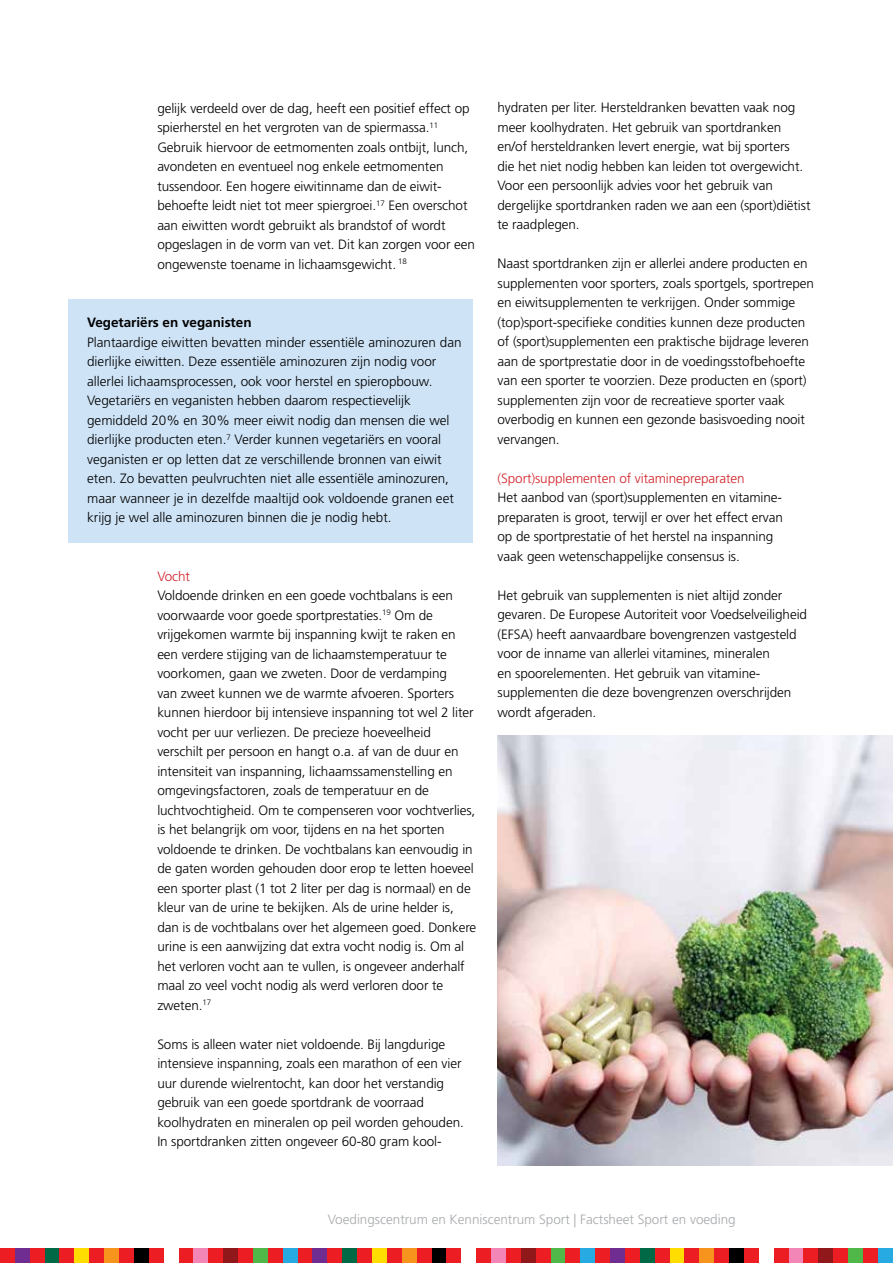
<style>
.page{position:relative;width:893px;height:1263px;background:#fff}
.page>*{position:absolute;margin:0;border:0;box-sizing:border-box;transform-origin:0 0}
.t1{font:300 13.5px/19.5px "Frutiger";letter-spacing:-.005em;color:#000}
.t2{font:300 13.5px "Frutiger";color:#a7a9ac}
.t3{font:300 13.5px "Frutiger";letter-spacing:-.005em;color:#d2232a}
.t4{font:700 13.5px "Frutiger";color:#000}
</style>
<div class="page">
<div style="left:595px;top:1248px;width:15px;height:15px;background:#ed1d24"></div>
<div style="left:610px;top:1248px;width:15px;height:15px;background:#6f2c91"></div>
<div style="left:625px;top:1248px;width:15px;height:15px;background:#ed1d24"></div>
<div style="left:640px;top:1248px;width:15px;height:15px;background:#016945"></div>
<div style="left:655px;top:1248px;width:15px;height:15px;background:#ed1d24"></div>
<div style="left:670px;top:1248px;width:14px;height:15px;background:#fd0"></div>
<div style="left:684px;top:1248px;width:15px;height:15px;background:#ed1d24"></div>
<div style="left:699px;top:1248px;width:15px;height:15px;background:#f7941e"></div>
<div style="left:714px;top:1248px;width:15px;height:15px;background:#ed1d24"></div>
<div style="left:729px;top:1248px;width:15px;height:15px;background:#000"></div>
<div style="left:744px;top:1248px;width:15px;height:15px;background:#ed1d24"></div>
<div style="left:774px;top:1248px;width:15px;height:15px;background:#ed1d24"></div>
<div style="left:789px;top:1248px;width:14px;height:15px;background:#f287b7"></div>
<div style="left:803px;top:1248px;width:15px;height:15px;background:#ed1d24"></div>
<div style="left:818px;top:1248px;width:15px;height:15px;background:#90181b"></div>
<div style="left:833px;top:1248px;width:15px;height:15px;background:#ed1d24"></div>
<div style="left:848px;top:1248px;width:15px;height:15px;background:#50b848"></div>
<div style="left:863px;top:1248px;width:15px;height:15px;background:#ed1d24"></div>
<div style="left:878px;top:1248px;width:15px;height:15px;background:#27aae1"></div>
<div style="left:0;top:1248px;width:15px;height:15px;background:#ed1d24"></div>
<div style="left:15px;top:1248px;width:15px;height:15px;background:#6f2c91"></div>
<div style="left:30px;top:1248px;width:15px;height:15px;background:#ed1d24"></div>
<div style="left:45px;top:1248px;width:15px;height:15px;background:#016945"></div>
<div style="left:60px;top:1248px;width:14px;height:15px;background:#ed1d24"></div>
<div style="left:74px;top:1248px;width:15px;height:15px;background:#fd0"></div>
<div style="left:89px;top:1248px;width:15px;height:15px;background:#ed1d24"></div>
<div style="left:104px;top:1248px;width:15px;height:15px;background:#f7941e"></div>
<div style="left:119px;top:1248px;width:15px;height:15px;background:#ed1d24"></div>
<div style="left:134px;top:1248px;width:15px;height:15px;background:#000"></div>
<div style="left:149px;top:1248px;width:15px;height:15px;background:#ed1d24"></div>
<div style="left:179px;top:1248px;width:14px;height:15px;background:#ed1d24"></div>
<div style="left:193px;top:1248px;width:15px;height:15px;background:#f287b7"></div>
<div style="left:208px;top:1248px;width:15px;height:15px;background:#ed1d24"></div>
<div style="left:223px;top:1248px;width:15px;height:15px;background:#90181b"></div>
<div style="left:238px;top:1248px;width:15px;height:15px;background:#ed1d24"></div>
<div style="left:253px;top:1248px;width:15px;height:15px;background:#50b848"></div>
<div style="left:268px;top:1248px;width:15px;height:15px;background:#ed1d24"></div>
<div style="left:283px;top:1248px;width:15px;height:15px;background:#27aae1"></div>
<div style="left:298px;top:1248px;width:15px;height:15px;background:#ed1d24"></div>
<div style="left:313px;top:1248px;width:14px;height:15px;background:#6f2c91"></div>
<div style="left:327px;top:1248px;width:15px;height:15px;background:#ed1d24"></div>
<div style="left:342px;top:1248px;width:15px;height:15px;background:#016945"></div>
<div style="left:357px;top:1248px;width:15px;height:15px;background:#ed1d24"></div>
<div style="left:372px;top:1248px;width:15px;height:15px;background:#fd0"></div>
<div style="left:387px;top:1248px;width:15px;height:15px;background:#ed1d24"></div>
<div style="left:402px;top:1248px;width:15px;height:15px;background:#f7941e"></div>
<div style="left:417px;top:1248px;width:15px;height:15px;background:#ed1d24"></div>
<div style="left:432px;top:1248px;width:14px;height:15px;background:#000"></div>
<div style="left:446px;top:1248px;width:15px;height:15px;background:#ed1d24"></div>
<div style="left:476px;top:1248px;width:15px;height:15px;background:#ed1d24"></div>
<div style="left:491px;top:1248px;width:15px;height:15px;background:#f287b7"></div>
<div style="left:506px;top:1248px;width:15px;height:15px;background:#ed1d24"></div>
<div style="left:521px;top:1248px;width:15px;height:15px;background:#90181b"></div>
<div style="left:536px;top:1248px;width:15px;height:15px;background:#ed1d24"></div>
<div style="left:551px;top:1248px;width:15px;height:15px;background:#50b848"></div>
<div style="left:566px;top:1248px;width:14px;height:15px;background:#ed1d24"></div>
<div style="left:580px;top:1248px;width:15px;height:15px;background:#27aae1"></div>
<div style="left:68px;top:299px;width:404px;height:244px;background:#cee3f6"></div>
<img style="left:497px;top:735px;width:396px;height:431px">
<p class="t1" style="left:157px;top:98px;width:319px">gelijk verdeeld over de dag, heeft een positief effect op spierherstel en het vergroten van de spiermassa.<sup>11<br></sup>Gebruik hiervoor de eetmomenten zoals ontbijt, lunch, avondeten en eventueel nog enkele eetmomenten tussendoor. Een hogere eiwitinname dan de eiwit&shy;behoefte leidt niet tot meer spiergroei.<sup>17</sup> Een overschot aan eiwitten wordt gebruikt als brandstof of wordt opgeslagen in de vorm van vet. Dit kan zorgen voor een ongewenste toename in lichaamsgewicht. <sup>18</sup></p>
<p class="t4" style="left:87px;top:314px;width:166px">Vegetariërs en veganisten</p>
<p class="t1" style="left:87px;top:332px;width:376px">Plantaardige eiwitten bevatten minder essentiële aminozuren dan dierlijke eiwitten. Deze essentiële aminozuren zijn nodig voor allerlei lichaamsprocessen, ook voor herstel en spieropbouw.<br>Vegetariërs en veganisten hebben daarom respectievelijk gemiddeld 20% en 30% meer eiwit nodig dan mensen die wel dierlijke producten eten.<sup>7</sup> Verder kunnen vegetariërs en vooral veganisten er op letten dat ze verschillende bronnen van eiwit eten. Zo bevatten peulvruchten niet alle essentiële aminozuren, maar wanneer je in dezelfde maaltijd ook voldoende granen eet krijg je wel alle aminozuren binnen die je nodig hebt.</p>
<p class="t3" style="left:157px;top:568px;width:34px">Vocht</p>
<p class="t1" style="left:157px;top:586px;width:320px">Voldoende drinken en een goede vochtbalans is een voorwaarde voor goede sportprestaties.<sup>19</sup> Om de vrijgekomen warmte bij inspanning kwijt te raken en een verdere stijging van de lichaamstemperatuur te voorkomen, gaan we zweten. Door de verdamping<br>van zweet kunnen we de warmte afvoeren. Sporters kunnen hierdoor bij intensieve inspanning tot wel 2 liter vocht per uur verliezen. De precieze hoeveelheid verschilt per persoon en hangt o.a. af van de duur en intensiteit van inspanning, lichaamssamenstelling en omgevingsfactoren, zoals de temperatuur en de luchtvochtigheid. Om te compenseren voor vochtverlies, is het belangrijk om voor, tijdens en na het sporten voldoende te drinken. De vochtbalans kan eenvoudig in de gaten worden gehouden door erop te letten hoeveel een sporter plast (1 tot 2 liter per dag is normaal) en de kleur van de urine te bekijken. Als de urine helder is, dan is de vochtbalans over het algemeen goed. Donkere urine is een aanwijzing dat extra vocht nodig is. Om al het verloren vocht aan te vullen, is ongeveer anderhalf maal zo veel vocht nodig als werd verloren door te zweten.<sup>17</sup></p>
<p class="t1" style="left:157px;top:1034px;width:308px">Soms is alleen water niet voldoende. Bij langdurige intensieve inspanning, zoals een marathon of een vier uur durende wielrentocht, kan door het verstandig gebruik van een goede sportdrank de voorraad koolhydraten en mineralen op peil worden gehouden.<br>In sportdranken zitten ongeveer 60-80 gram kool-</p>
<p class="t1" style="left:497px;top:98px;width:314px">hydraten per liter. Hersteldranken bevatten vaak nog meer koolhydraten. Het gebruik van sportdranken en/of hersteldranken levert energie, wat bij sporters<br>die het niet nodig hebben kan leiden tot overgewicht.<br>Voor een persoonlijk advies voor het gebruik van dergelijke sportdranken raden we aan een (sport)diëtist te raadplegen.</p>
<p class="t1" style="left:497px;top:254px;width:318px">Naast sportdranken zijn er allerlei andere producten en supplementen voor sporters, zoals sportgels, sportrepen en eiwitsupplementen te verkrijgen. Onder sommige (top)sport-specifieke condities kunnen deze producten of (sport)supplementen een praktische bijdrage leveren aan de sportprestatie door in de voedingsstofbehoefte van een sporter te voorzien. Deze producten en (sport) supplementen zijn voor de recreatieve sporter vaak overbodig en kunnen een gezonde basisvoeding nooit vervangen.</p>
<p class="t3" style="left:497px;top:471px;width:249px">(Sport)supplementen of vitaminepreparaten</p>
<p class="t1" style="left:497px;top:488px;width:287px">Het aanbod van (sport)supplementen en vitamine&shy;preparaten is groot, terwijl er over het effect ervan op de sportprestatie of het herstel na inspanning vaak geen wetenschappelijke consensus is.</p>
<p class="t1" style="left:497px;top:586px;width:311px">Het gebruik van supplementen is niet altijd zonder gevaren. De Europese Autoriteit voor Voedselveiligheid (EFSA) heeft aanvaardbare bovengrenzen vastgesteld voor de inname van allerlei vitamines, mineralen<br>en spoorelementen. Het gebruik van vitamine&shy;supplementen die deze bovengrenzen overschrijden wordt afgeraden.</p>
<p class="t2" style="left:328px;top:1212px;width:409px">Voedingscentrum en Kenniscentrum Sport | Factsheet Sport en voeding</p>
</div>
